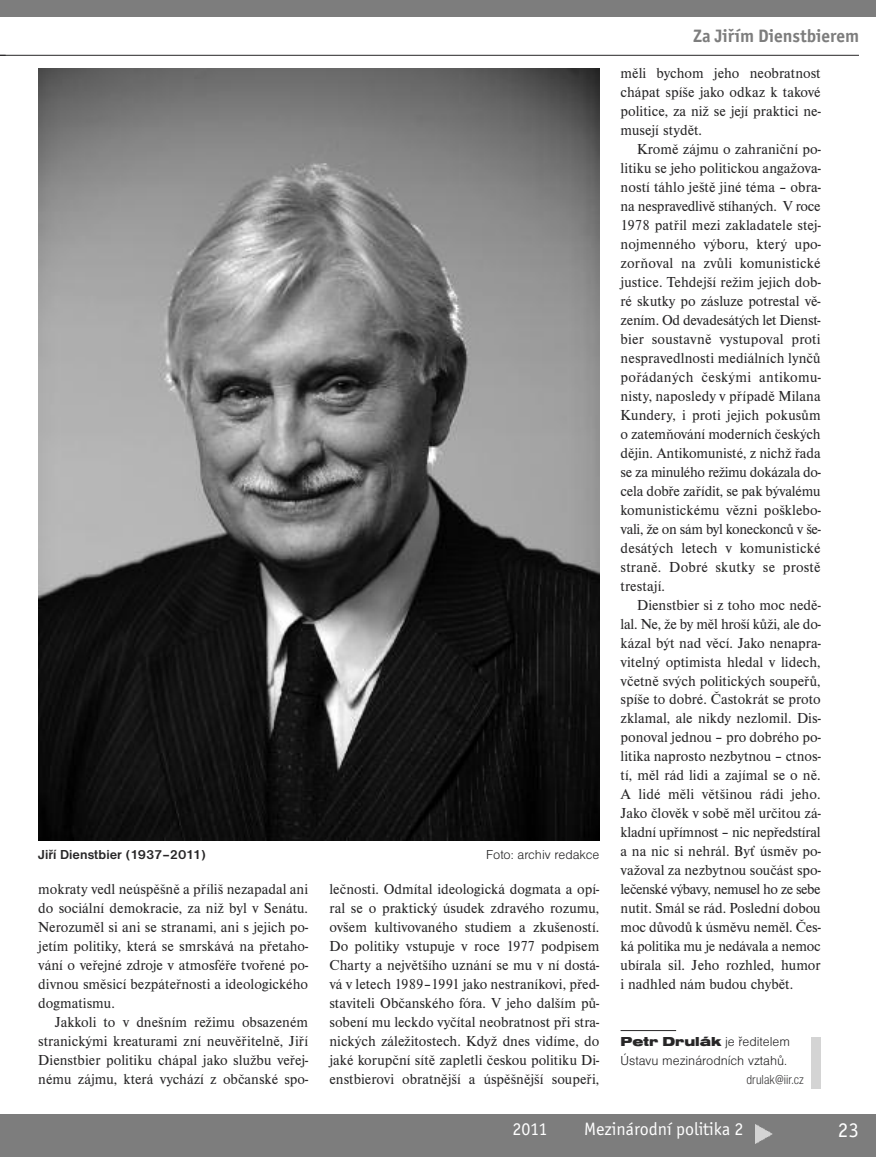
<style>
.page{position:relative;width:876px;height:1157px;background:#fff}
.page>*{position:absolute;margin:0;border:0;box-sizing:border-box;transform-origin:0 0}
.t1{font:21px "Officina San Itc T";color:#fff}
.t2{font:18px "Officina San Itc T";color:#fff}
.t3{font:700 18px "Officina San Itc TCE";color:#7d7d7d}
.t4{font:15px/18.9px "Nimbus Rom DCE";color:#272627;text-align:justify}
.t5{font:13.5px/18.9px "Nimbus San DCE Ligh";color:#272627}
.t6{font:700 13.5px "Nimbus San DCE";color:#272627}
.t7{font:13.5px "Nimbus San DCE Ligh Cond";color:#272627}
.s1{font-family:"Nimbus San DCE Blac Exte"}
</style>
<div class="page">
<div style="left:0;top:1114px;width:876px;height:43px;background:#7d7d7d"></div>
<div style="left:0;top:0;width:876px;height:17px;background:#7d7d7d"></div>
<img style="left:756px;top:1124px;width:17px;height:19px">
<hr style="left:621px;top:1030px;width:55px;height:1px;background:#272627">
<hr style="left:0;top:55px;width:859px;height:1px;background:#272627">
<img style="left:38px;top:68px;width:561px;height:772px">
<div style="left:811px;top:1037px;width:9px;height:52px;background:#d4d4d4"></div>
<p class="t6" style="left:38px;top:846px;width:169px">Jiří Dienstbier (1937–2011)</p>
<p class="t5" style="left:486px;top:844px;width:114px">Foto: archiv redakce</p>
<p class="t4" style="left:38px;top:879px;width:271px">mokraty vedl neúspěšně a příliš nezapadal ani do sociální demokracie, za niž byl v Senátu.<br>Nerozuměl si ani se stranami, ani s jejich po&shy;jetím politiky, která se smrskává na přetaho&shy;vání o veřejné zdroje v atmosféře tvořené po&shy;divnou směsicí bezpáteřnosti a ideologického dogmatismu.</p>
<p class="t4" style="left:38px;top:1012px;width:271px;text-indent:16px">Jakkoli to v dnešním režimu obsazeném stranickými kreaturami zní neuvěřitelně, Jiří Dienstbier politiku chápal jako službu veřej&shy;nému zájmu, která vychází z občanské spo-</p>
<p class="t4" style="left:329px;top:879px;width:271px">lečnosti. Odmítal ideologická dogmata a opí&shy;ral se o praktický úsudek zdravého rozumu, ovšem kultivovaného studiem a zkušeností.<br>Do politiky vstupuje v roce 1977 podpisem Charty a největšího uznání se mu v ní dostá&shy;vá v letech 1989–1991 jako nestraníkovi, před&shy;staviteli Občanského fóra. V jeho dalším pů&shy;sobení mu leckdo vyčítal neobratnost při stra&shy;nických záležitostech. Když dnes vidíme, do jaké korupční sítě zapletli českou politiku Di&shy;enstbierovi obratnější a úspěšnější soupeři,</p>
<p class="t3" style="left:693px;top:25px;width:167px">Za Jiřím Dienstbierem</p>
<p class="t4" style="left:621px;top:63px;width:202px">měli bychom jeho neobratnost chápat spíše jako odkaz k takové politice, za niž se její praktici ne&shy;musejí stydět.</p>
<p class="t4" style="left:621px;top:139px;width:202px;text-indent:16px">Kromě zájmu o zahraniční po&shy;litiku se jeho politickou angažova&shy;ností táhlo ještě jiné téma – obra&shy;na nespravedlivě stíhaných. V roce 1978 patřil mezi zakladatele stej&shy;nojmenného výboru, který upo&shy;zorňoval na zvůli komunistické justice. Tehdejší režim jejich dob&shy;ré skutky po zásluze potrestal vě&shy;zením. Od devadesátých let Dienst&shy;bier soustavně vystupoval proti nespravedlnosti mediálních lynčů pořádaných českými antikomu&shy;nisty, naposledy v případě Milana Kundery, i proti jejich pokusům o zatemňování moderních českých dějin. Antikomunisté, z nichž řada se za minulého režimu dokázala do&shy;cela dobře zařídit, se pak bývalému komunistickému vězni pošklebo&shy;vali, že on sám byl koneckonců v še&shy;desátých letech v komunistické straně. Dobré skutky se prostě trestají.</p>
<p class="t4" style="left:621px;top:595px;width:202px;text-indent:16px">Dienstbier si z toho moc nedě&shy;lal. Ne, že by měl hroší kůži, ale do&shy;kázal být nad věcí. Jako nenapra&shy;vitelný optimista hledal v lidech, včetně svých politických soupeřů, spíše to dobré. Častokrát se proto zklamal, ale nikdy nezlomil. Dis&shy;ponoval jednou – pro dobrého po&shy;litika naprosto nezbytnou – ctnos&shy;tí, měl rád lidi a zajímal se o ně.<br>A lidé měli většinou rádi jeho.<br>Jako člověk v sobě měl určitou zá&shy;kladní upřímnost – nic nepředstíral a na nic si nehrál. Byť úsměv po&shy;važoval za nezbytnou součást spo&shy;lečenské výbavy, nemusel ho ze sebe nutit. Smál se rád. Poslední dobou moc důvodů k úsměvu neměl. Čes&shy;ká politika mu je nedávala a nemoc ubírala sil. Jeho rozhled, humor i nadhled nám budou chybět.</p>
<p class="t5" style="left:621px;top:1032px;width:171px"><span class="s1">Petr Drulák</span> je ředitelem<br>Ústavu mezinárodních vztahů.</p>
<p class="t7" style="left:746px;top:1071px;width:59px">drulak@iir.cz</p>
<p class="t2" style="left:513px;top:1118px;width:36px">2011</p>
<p class="t2" style="left:584px;top:1118px;width:161px">Mezinárodní politika 2</p>
<h1 class="t1" style="left:838px;top:1117px;width:22px">23</h1>
</div>
